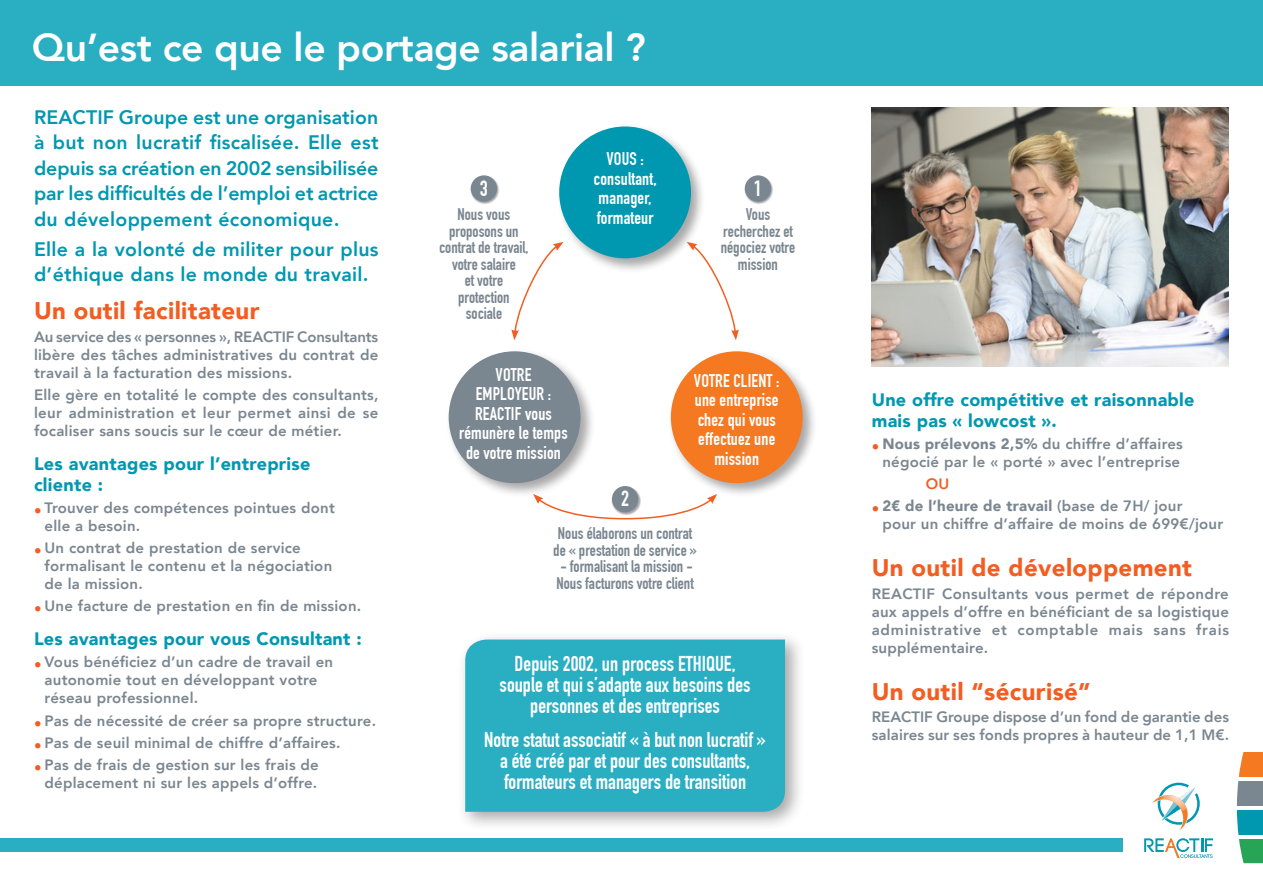
<style>
.page{position:relative;width:1263px;height:893px;background:#fff}
.page>*{position:absolute;margin:0;border:0;box-sizing:border-box;transform-origin:0 0}
.t1{font:800 39px "Avenir";letter-spacing:-.01em;color:#fff}
.t2{font:900 24px "Avenir";letter-spacing:.015em;color:#f25d21}
.t3{font:700 21.6px "DIN Condensed";color:#fff}
.t4{font:700 21px/21px "DIN Condensed";color:#fff;text-align:center}
.t5{font:800 19.5px/25.5px "Avenir";letter-spacing:.015em;color:#0098b0;text-align:justify}
.t6{font:700 18px/19.5px "DIN Condensed";letter-spacing:.01em;color:#fff;text-align:center}
.t7{font:900 18px/21px "Avenir";letter-spacing:.015em;color:#0098b0}
.t8{font:700 16.5px/16.5px "DIN Condensed";color:#7a8690;text-align:center}
.t9{font:800 15px/18px "Avenir";letter-spacing:.015em;color:#7a8690}
.t10{font:800 15px "Avenir";color:#f25d21}
.s1{font-family:"DIN Condensed";font-weight:700;color:#f25d21}
.s2{font-weight:900}
</style>
<div class="page">
<svg style="left:1144px;top:838px;width:69px;height:20px"></svg>
<svg style="left:1152px;top:783px;width:48px;height:47px"></svg>
<div style="left:556px;top:124px;width:150px;height:149px;background:#231f20;opacity:.4"></div>
<div style="left:559px;top:126px;width:132px;height:132px;background:#0098b0;border-radius:50%"></div>
<div style="left:744px;top:175px;width:30px;height:29px;background:#231f20;opacity:.4"></div>
<div style="left:745px;top:175px;width:26px;height:27px;background:#7a8690;border-radius:50%"></div>
<div style="left:612px;top:486px;width:29px;height:29px;background:#231f20;opacity:.4"></div>
<div style="left:612px;top:486px;width:26px;height:26px;background:#7a8690;border-radius:50%"></div>
<div style="left:470px;top:175px;width:30px;height:29px;background:#231f20;opacity:.4"></div>
<div style="left:471px;top:175px;width:26px;height:27px;background:#7a8690;border-radius:50%"></div>
<div style="left:668px;top:348px;width:149px;height:150px;background:#231f20;opacity:.4"></div>
<div style="left:671px;top:351px;width:132px;height:132px;background:#f47921;border-radius:50%"></div>
<div style="left:446px;top:348px;width:149px;height:150px;background:#231f20;opacity:.4"></div>
<div style="left:449px;top:351px;width:131px;height:132px;background:#7a8690;border-radius:50%"></div>
<svg style="left:511px;top:242px;width:53px;height:98px"></svg>
<svg style="left:687px;top:242px;width:52px;height:98px"></svg>
<svg style="left:533px;top:494px;width:184px;height:26px"></svg>
<div style="left:0;top:0;width:1263px;height:85px;background:#29aec2"></div>
<div style="left:0;top:838px;width:1123px;height:14px;background:#29aec2"></div>
<div style="left:457px;top:631px;width:348px;height:201px;background:#231f20;opacity:.4"></div>
<div style="left:465px;top:639px;width:320px;height:173px;background:#29aec2"></div>
<img style="left:872px;top:107px;width:357px;height:260px">
<div style="left:1237px;top:839px;width:26px;height:24px;background:#28a456"></div>
<div style="left:1237px;top:781px;width:26px;height:24px;background:#7a8690"></div>
<div style="left:1237px;top:810px;width:26px;height:24px;background:#0098b0"></div>
<div style="left:1237px;top:752px;width:26px;height:24px;background:#f47921"></div>
<p class="t1" style="left:32px;top:17px;width:615px">Qu’est ce que le portage salarial ?</p>
<p class="t5" style="left:34px;top:104px;width:346px">REACTIF Groupe est une organisation à but non lucratif fiscalisée. Elle est depuis sa création en 2002 sensibilisée par les difficultés de l’emploi et actrice du développement économique.</p>
<p class="t5" style="left:34px;top:236px;width:346px">Elle a la volonté de militer pour plus d’éthique dans le monde du travail.</p>
<p class="t2" style="left:34px;top:290px;width:227px">Un outil facilitateur</p>
<p class="t9" style="left:34px;top:327px;width:346px;text-align:justify">Au service des « personnes », REACTIF Consultants libère des tâches administratives du contrat de travail à la facturation des missions.</p>
<p class="t9" style="left:34px;top:386px;width:346px;text-align:justify">Elle gère en totalité le compte des consultants, leur administration et leur permet ainsi de se focaliser sans soucis sur le cœur de métier.</p>
<p class="t7" style="left:34px;top:452px;width:278px">Les avantages pour l’entreprise cliente :</p>
<p class="t9" style="left:45px;top:499px;width:292px;text-indent:-11px"><span class="s1">•</span> Trouver des compétences pointues dont elle a besoin.</p>
<p class="t9" style="left:45px;top:539px;width:289px;text-indent:-11px"><span class="s1">•</span> Un contrat de prestation de service formalisant le contenu et la négociation de la mission.</p>
<p class="t9" style="left:34px;top:597px;width:329px"><span class="s1">•</span> Une facture de prestation en fin de mission.</p>
<p class="t7" style="left:34px;top:628px;width:329px">Les avantages pour vous Consultant :</p>
<p class="t9" style="left:45px;top:653px;width:290px;text-indent:-11px"><span class="s1">•</span> Vous bénéficiez d’un cadre de travail en autonomie tout en développant votre réseau professionnel.</p>
<p class="t9" style="left:34px;top:711px;width:344px"><span class="s1">•</span> Pas de nécessité de créer sa propre structure.</p>
<p class="t9" style="left:34px;top:734px;width:308px"><span class="s1">•</span> Pas de seuil minimal de chiffre d’affaires.</p>
<p class="t9" style="left:34px;top:756px;width:286px;text-align:right"><span class="s1">•</span> Pas de frais de gestion sur les frais de déplacement ni sur les appels d’offre.</p>
<p class="t6" style="left:593px;top:149px;width:65px">VOUS : consultant, manager, formateur</p>
<p class="t3" style="left:480px;top:176px;width:10px">3</p>
<p class="t3" style="left:754px;top:176px;width:10px">1</p>
<p class="t8" style="left:439px;top:206px;width:91px">Nous vous proposons un contrat de travail, votre salaire<br>et votre protection sociale</p>
<p class="t8" style="left:721px;top:206px;width:76px">Vous recherchez et négociez votre mission</p>
<p class="t6" style="left:459px;top:365px;width:110px">VOTRE<br>EMPLOYEUR :<br>REACTIF vous rémunère le temps de votre mission</p>
<p class="t3" style="left:621px;top:486px;width:10px">2</p>
<p class="t6" style="left:694px;top:371px;width:87px">VOTRE CLIENT : une entreprise chez qui vous effectuez une mission</p>
<p class="t8" style="left:553px;top:525px;width:145px;text-align:left">Nous élaborons un contrat de « prestation de service »</p>
<p class="t8" style="left:556px;top:558px;width:139px;text-align:left">- formalisant la mission -<br>Nous facturons votre client</p>
<p class="t4" style="left:500px;top:653px;width:252px">Depuis 2002, un process ETHIQUE, souple et qui s’adapte aux besoins des personnes et des entreprises</p>
<p class="t4" style="left:484px;top:729px;width:283px">Notre statut associatif « à but non lucratif » a été créé par et pour des consultants, formateurs et managers de transition</p>
<p class="t7" style="left:872px;top:388px;width:324px">Une offre compétitive et raisonnable mais pas « lowcost ».</p>
<p class="t9" style="left:872px;top:435px;width:313px;text-align:center"><span class="s1">•</span> <span class="s2">Nous prélevons 2,5%</span> du chiffre d’affaires négocié par le « porté » avec l’entreprise</p>
<p class="t10" style="left:926px;top:472px;width:25px">OU</p>
<p class="t9" style="left:882px;top:497px;width:342px;text-indent:-11px"><span class="s1">•</span> <span class="s2">2€ de l’heure de travail</span> (base de 7H/ jour<br>pour un chiffre d’affaire de moins de 699€/jour</p>
<p class="t2" style="left:872px;top:547px;width:322px">Un outil de développement</p>
<p class="t9" style="left:872px;top:584px;width:359px;text-align:justify">REACTIF Consultants vous permet de répondre aux appels d’offre en bénéficiant de sa logistique administrative et comptable mais sans frais supplémentaire.</p>
<p class="t2" style="left:872px;top:671px;width:220px">Un outil “sécurisé”</p>
<p class="t9" style="left:872px;top:708px;width:359px">REACTIF Groupe dispose d’un fond de garantie des salaires sur ses fonds propres à hauteur de 1,1 M€.</p>
</div>
